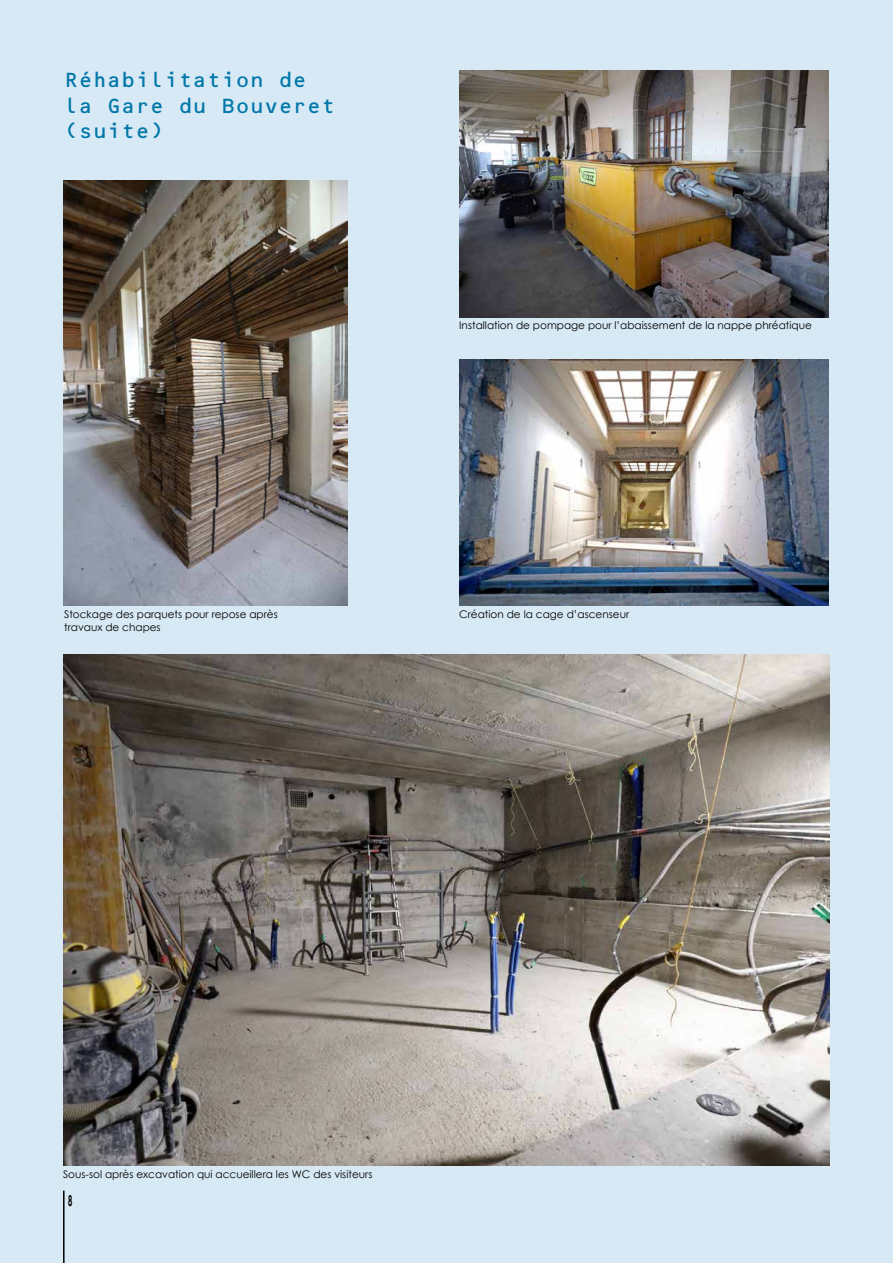
<style>
.page{position:relative;width:893px;height:1263px;background:#d7e9f4}
.page>*{position:absolute;margin:0;border:0;box-sizing:border-box;transform-origin:0 0}
.t1{font:21px/25.5px "OCRB A";letter-spacing:-.04em;color:#0077a9}
.t2{font:700 15px "Century Gothic";color:#000;scale:.5 1}
.t3{font:10.5px/13.5px "Century Gothic";color:#000}
</style>
<div class="page">
<hr style="left:63px;top:1191px;width:2px;height:72px;background:#000">
<img style="left:63px;top:655px;width:766px;height:510px">
<img style="left:459px;top:360px;width:369px;height:246px">
<img style="left:459px;top:71px;width:369px;height:246px">
<img style="left:64px;top:180px;width:284px;height:426px">
<h1 class="t1" style="left:64px;top:67px;width:274px">Réhabilitation de la Gare du Bouveret (suite)</h1>
<p class="t3" style="left:64px;top:607px;width:215px">Stockage des parquets pour repose après travaux de chapes</p>
<p class="t3" style="left:459px;top:318px;width:354px">Installation de pompage pour l’abaissement de la nappe phréatique</p>
<p class="t3" style="left:459px;top:607px;width:172px">Création de la cage d’ascenseur</p>
<p class="t3" style="left:63px;top:1167px;width:311px">Sous-sol après excavation qui accueillera les WC des visiteurs</p>
<h2 class="t2" style="left:68px;top:1191px;width:10px">8</h2>
</div>
